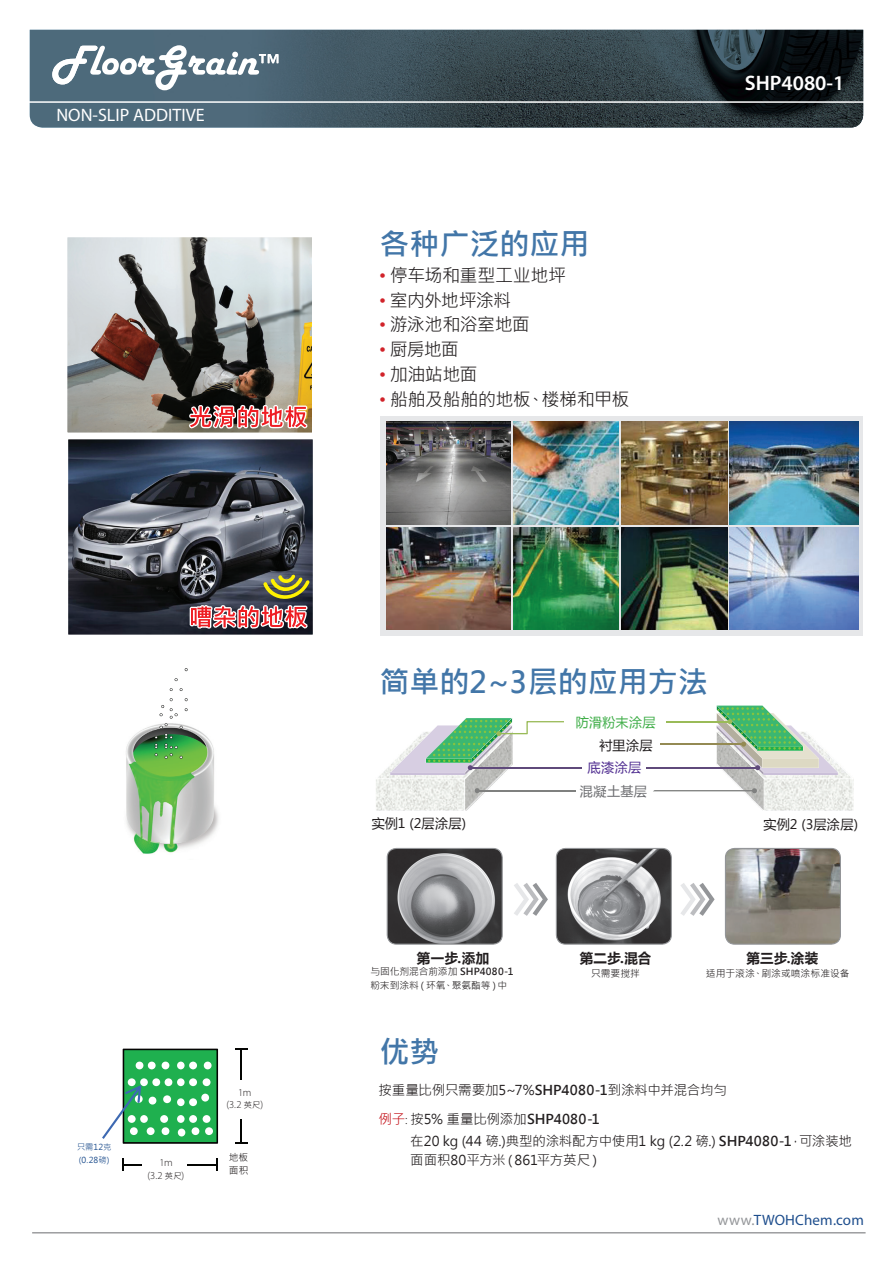
<style>
.page{position:relative;width:893px;height:1263px;background:#fff}
.page>*{position:absolute;margin:0;border:0;box-sizing:border-box;transform-origin:0 0}
.t1{font:700 30px "Microsoft Jheng Hei";color:#4276a8}
.t2{font:600 21px "Myriad Pro";color:#fff}
.t3{font:18px "Microsoft Jheng Hei";letter-spacing:-.03em;color:#231f20}
.t4{font:18px "Myriad Pro";color:#fff}
.t5{font:15px "Myriad Pro";letter-spacing:.015em;color:#1e4e8d}
.t6{font:13.5px/28.5px "Microsoft Jheng Hei";letter-spacing:-.01em;color:#231f20}
.t7{font:700 13.5px "Microsoft Ya Hei";letter-spacing:.03em;color:#231f20}
.t8{font:13.05px "Microsoft Ya Hei";letter-spacing:.015em;color:#231f20}
.t9{font:13.05px "Microsoft Ya Hei";letter-spacing:.025em;color:#40ae49}
.t10{font:13.05px "Microsoft Ya Hei";letter-spacing:.025em;color:#6c6d70}
.t11{font:13.05px "Microsoft Ya Hei";color:#523092}
.t12{font:300 10.5px/12.6px "Myriad Pro";color:#231f20;text-align:center}
.t13{font:9.75px/14.2px "Microsoft Jheng Hei";color:#231f20}
.t14{font:8.25px/12.6px "Microsoft Jheng Hei";letter-spacing:.005em;color:#1e4e8d}
.s1{font-family:"Microsoft Jheng Hei";font-weight:400;font-size:8.25px}
.s2{font-family:"Arial";color:#d1232a}
.s3{font-weight:700}
.s4{color:#c4121a}
.s5{font-family:"Myriad Pro";font-weight:300}
.s6{color:#939598}
</style>
<div class="page">
<svg style="left:381px;top:417px;width:482px;height:219px;background:#cdd0d2"></svg>
<hr style="left:32px;top:1232px;width:834px;height:1px;background:#6c6d70">
<img style="left:69px;top:239px;width:242px;height:192px">
<div style="left:64px;top:234px;width:252px;height:202px;border:4px solid #fff"></div>
<img style="left:70px;top:441px;width:241px;height:192px">
<div style="left:65px;top:436px;width:251px;height:202px;border:4px solid #fff"></div>
<img style="left:386px;top:422px;width:124px;height:102px">
<img style="left:513px;top:422px;width:106px;height:102px">
<img style="left:622px;top:422px;width:105px;height:102px">
<img style="left:730px;top:422px;width:129px;height:102px">
<img style="left:386px;top:528px;width:124px;height:102px">
<img style="left:513px;top:528px;width:106px;height:102px">
<img style="left:622px;top:528px;width:105px;height:102px">
<img style="left:730px;top:528px;width:129px;height:102px">
<img style="left:387px;top:848px;width:114px;height:95px">
<div style="left:387px;top:848px;width:116px;height:97px;border:1px solid #939598;border-radius:9px"></div>
<img style="left:556px;top:848px;width:114px;height:95px">
<div style="left:556px;top:848px;width:116px;height:97px;border:1px solid #939598;border-radius:9px"></div>
<img style="left:725px;top:848px;width:114px;height:95px">
<div style="left:725px;top:848px;width:116px;height:97px;border:1px solid #939598;border-radius:9px"></div>
<img style="left:126px;top:725px;width:93px;height:129px">
<hr style="left:240px;top:1049px;width:2px;height:94px;background:#040503">
<hr style="left:123px;top:1164px;width:94px;height:1px;background:#040503">
<svg style="left:235px;top:1142px;width:12px;height:2px"></svg>
<svg style="left:216px;top:1158px;width:2px;height:13px"></svg>
<svg style="left:123px;top:1158px;width:1px;height:13px"></svg>
<svg style="left:102px;top:1048px;width:116px;height:96px"></svg>
<div style="left:142px;top:1152px;width:45px;height:35px;background:#fff"></div>
<div style="left:220px;top:1080px;width:50px;height:38px;background:#fff"></div>
<svg style="left:514px;top:883px;width:34px;height:33px"></svg>
<svg style="left:681px;top:883px;width:34px;height:33px"></svg>
<img style="left:30px;top:30px;width:833px;height:98px">
<hr style="left:13px;top:101px;width:863px;height:2px;background:#fff">
<svg style="left:52px;top:45px;width:226px;height:45px"></svg>
<svg style="left:186px;top:400px;width:124px;height:31px;background:#ae776f"></svg>
<svg style="left:155px;top:574px;width:155px;height:185px"></svg>
<hr style="left:479px;top:790px;width:97px;height:1px;background:#7f807f">
<hr style="left:646px;top:767px;width:113px;height:1px;background:#5f4a7b">
<hr style="left:471px;top:767px;width:111px;height:1px;background:#5f4a7b">
<svg style="left:376px;top:718px;width:188px;height:92px"></svg>
<svg style="left:653px;top:705px;width:200px;height:105px"></svg>
<div style="left:572px;top:743px;width:87px;height:21px;background:#fff"></div>
<h3 class="t4" style="left:56px;top:104px;width:150px">NON-SLIP ADDITIVE</h3>
<p class="t12" style="left:226px;top:1086px;width:38px">1m<br>(3.2 <span class="s1">英尺</span>)</p>
<p class="t14" style="left:77px;top:1141px;width:36px">只需12克(0.28磅)</p>
<p class="t13" style="left:229px;top:1151px;width:21px;line-height:12.6px">地板面积</p>
<p class="t12" style="left:148px;top:1156px;width:38px">1m<br>(3.2 <span class="s1">英尺</span>)</p>
<h1 class="t1" style="left:379px;top:225px;width:211px">各种广泛的应用</h1>
<h3 class="t3" style="left:379px;top:264px;width:188px"><span class="s2">•</span> 停车场和重型工业地坪</h3>
<h3 class="t3" style="left:379px;top:289px;width:133px"><span class="s2">•</span> 室内外地坪涂料</h3>
<h3 class="t3" style="left:379px;top:314px;width:152px"><span class="s2">•</span> 游泳池和浴室地面</h3>
<h3 class="t3" style="left:379px;top:338px;width:81px"><span class="s2">•</span> 厨房地面</h3>
<h3 class="t3" style="left:379px;top:363px;width:100px"><span class="s2">•</span> 加油站地面</h3>
<h3 class="t3" style="left:379px;top:388px;width:251px"><span class="s2">•</span> 船舶及船舶的地板、楼梯和甲板</h3>
<h2 class="t2" style="left:745px;top:70px;width:101px">SHP4080-1</h2>
<h1 class="t1" style="left:379px;top:663px;width:330px">简单的2~3层的应用方法</h1>
<p class="t9" style="left:576px;top:713px;width:81px">防滑粉末涂层</p>
<p class="t8" style="left:599px;top:736px;width:55px">衬里涂层</p>
<p class="t11" style="left:588px;top:759px;width:55px">底漆涂层</p>
<p class="t10" style="left:580px;top:782px;width:68px">混凝土基层</p>
<p class="t8" style="left:372px;top:814px;width:96px">实例1 (2层涂层)</p>
<p class="t8" style="left:763px;top:815px;width:96px">实例2 (3层涂层)</p>
<p class="t7" style="left:417px;top:949px;width:74px">第一步.添加</p>
<p class="t13" style="left:370px;top:964px;width:145px">与固化剂混合前添加 <span class="s3">SHP4080-1</span>粉末到涂料（环氧、聚氨酯等）中</p>
<p class="t7" style="left:580px;top:949px;width:73px">第二步.混合</p>
<p class="t13" style="left:591px;top:967px;width:50px">只需要搅拌</p>
<p class="t7" style="left:746px;top:949px;width:73px">第三步.涂装</p>
<p class="t13" style="left:706px;top:967px;width:145px">适用于滚涂、刷涂或喷涂标准设备</p>
<h1 class="t1" style="left:379px;top:1033px;width:61px">优势</h1>
<p class="t6" style="left:378px;top:1076px;width:350px">按重量比例只需要加5~7%<span class="s3">SHP4080-1</span>到涂料中并混合均匀<span class="s4">例子</span><span class="s5">:</span> 按5% 重量比例添加<span class="s3">SHP4080-1</span></p>
<p class="t6" style="left:410px;top:1131px;width:443px;line-height:19.2px">在20 kg (44 磅.)典型的涂料配方中使用1 kg (2.2 磅.) <span class="s3">SHP4080-1</span>，可涂装地面面积80平方米（861平方英尺）</p>
<p class="t5" style="left:717px;top:1210px;width:148px"><span class="s6">www.</span>TWOHChem.com</p>
</div>
